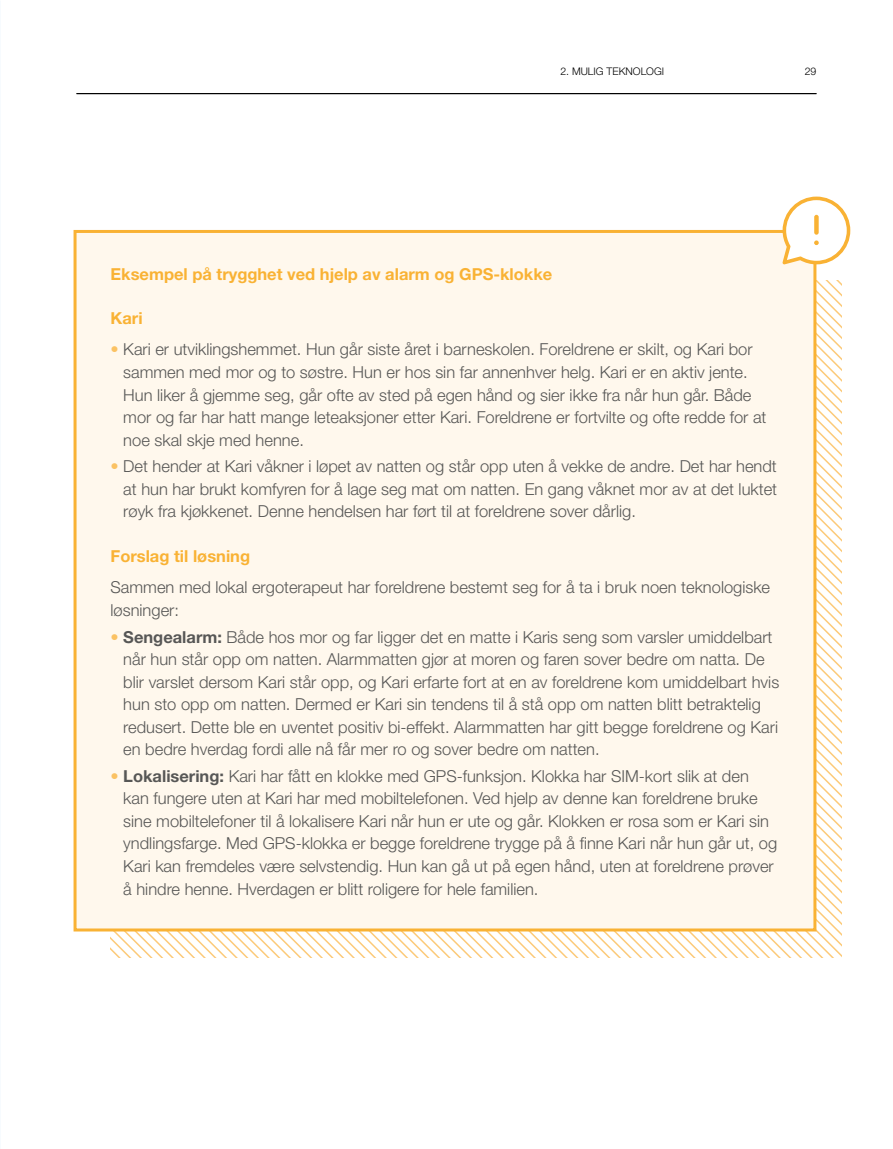
<style>
.page{position:relative;width:893px;height:1149px;background:#fff}
.page>*{position:absolute;margin:0;border:0;box-sizing:border-box;transform-origin:0 0}
.t1{font:300 16.5px/22.5px "Helvetica Neue";color:#575756}
.t2{font:700 16.5px "Helvetica Neue";color:#f9b234}
.t3{font:300 10.5px "Helvetica Neue";color:#000}
.s1{color:#fbc263}
.s2{font-weight:700;color:#fbc263}
.s3{font-weight:700}
</style>
<div class="page">
<hr style="left:77px;top:93px;width:739px;height:1px;background:#000">
<svg style="left:111px;top:281px;width:731px;height:675px"></svg>
<div style="left:75px;top:231px;width:740px;height:698px;background:#fff8ed"></div>
<div style="left:74px;top:230px;width:742px;height:701px;border:3px solid #f9b234"></div>
<svg style="left:781px;top:196px;width:70px;height:78px"></svg>
<div style="left:814px;top:215px;width:5px;height:20px;background:#f9b234;border-radius:2px"></div>
<p class="t3" style="left:560px;top:65px;width:105px">2. MULIG TEKNOLOGI</p>
<p class="t3" style="left:805px;top:65px;width:13px">29</p>
<p class="t2" style="left:111px;top:264px;width:443px">Eksempel på trygghet ved hjelp av alarm og GPS-klokke</p>
<p class="t2" style="left:111px;top:308px;width:34px">Kari</p>
<p class="t1" style="left:123px;top:338px;width:645px;text-indent:-13px"><span class="s1">•</span> Kari er utviklingshemmet. Hun går siste året i barneskolen. Foreldrene er skilt, og Kari bor sammen med mor og to søstre. Hun er hos sin far annenhver helg. Kari er en aktiv jente.<br>Hun liker å gjemme seg, går ofte av sted på egen hånd og sier ikke fra når hun går. Både mor og far har hatt mange leteaksjoner etter Kari. Foreldrene er fortvilte og ofte redde for at noe skal skje med henne.</p>
<p class="t1" style="left:123px;top:454px;width:655px;text-align:justify;text-indent:-13px"><span class="s1">•</span> Det hender at Kari våkner i løpet av natten og står opp uten å vekke de andre. Det har hendt at hun har brukt komfyren for å lage seg mat om natten. En gang våknet mor av at det luktet røyk fra kjøkkenet. Denne hendelsen har ført til at foreldrene sover dårlig.</p>
<p class="t2" style="left:111px;top:546px;width:141px">Forslag til løsning</p>
<p class="t1" style="left:111px;top:575px;width:661px">Sammen med lokal ergoterapeut har foreldrene bestemt seg for å ta i bruk noen teknologiske løsninger:</p>
<p class="t1" style="left:123px;top:624px;width:657px;text-indent:-13px"><span class="s2">•</span> <span class="s3">Sengealarm:</span> Både hos mor og far ligger det en matte i Karis seng som varsler umiddelbart når hun står opp om natten. Alarmmatten gjør at moren og faren sover bedre om natta. De blir varslet dersom Kari står opp, og Kari erfarte fort at en av foreldrene kom umiddelbart hvis hun sto opp om natten. Dermed er Kari sin tendens til å stå opp om natten blitt betraktelig redusert. Dette ble en uventet positiv bi-effekt. Alarmmatten har gitt begge foreldrene og Kari en bedre hverdag fordi alle nå får mer ro og sover bedre om natten.</p>
<p class="t1" style="left:123px;top:764px;width:655px;text-indent:-13px"><span class="s2">•</span> <span class="s3">Lokalisering:</span> Kari har fått en klokke med GPS-funksjon. Klokka har SIM-kort slik at den kan fungere uten at Kari har med mobiltelefonen. Ved hjelp av denne kan foreldrene bruke sine mobiltelefoner til å lokalisere Kari når hun er ute og går. Klokken er rosa som er Kari sin yndlingsfarge. Med GPS-klokka er begge foreldrene trygge på å finne Kari når hun går ut, og Kari kan fremdeles være selvstendig. Hun kan gå ut på egen hånd, uten at foreldrene prøver å hindre henne. Hverdagen er blitt roligere for hele familien.</p>
</div>
